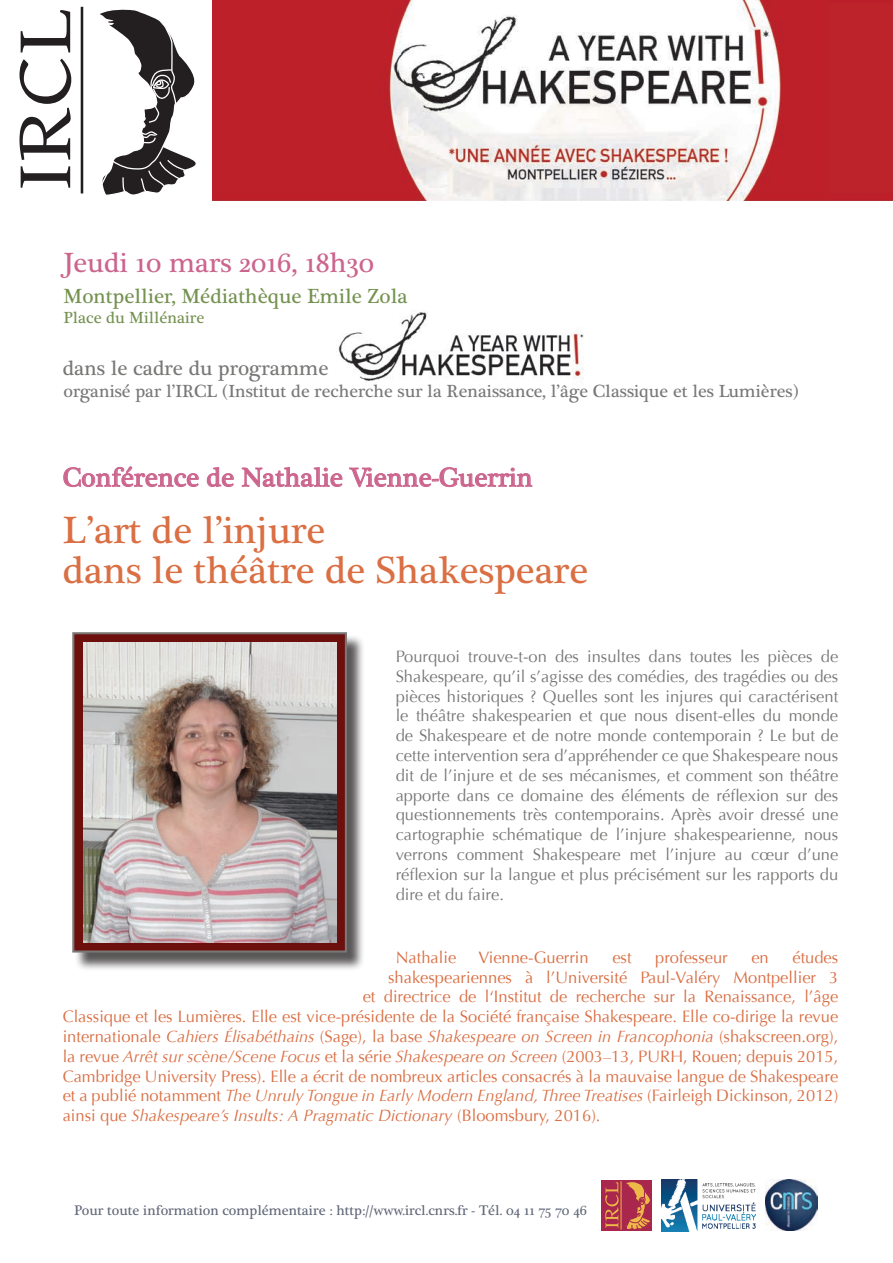
<style>
.page{position:relative;width:893px;height:1263px;background:#fff}
.page>*{position:absolute;margin:0;border:0;box-sizing:border-box;transform-origin:0 0}
.t1{font:39px/40.5px "Plantagenet Cherokee";color:#da6f44}
.t2{font:28.5px "Plantagenet Cherokee";color:#cc658d}
.t3{font:27px "Plantagenet Cherokee";color:#cc658d}
.t4{font:21px "Plantagenet Cherokee";color:#759251}
.t5{font:21px "Plantagenet Cherokee";color:#797877}
.t6{font:18px "Plantagenet Cherokee";color:#797877}
.t7{font:16.5px/19.8px "Optima";color:#797877;text-align:justify}
.t8{font:16.5px "Optima";color:#da6f44}
.t9{font:italic 16.5px "Optima";color:#da6f44}
.t10{font:16.5px "Plantagenet Cherokee";color:#759251}
.t11{font:14.25px "Plantagenet Cherokee";color:#5f6777}
.s1{font-style:normal}
.s2{font-style:italic}
</style>
<div class="page">
<img style="left:213px;top:0;width:680px;height:201px">
<div style="left:601px;top:1179px;width:51px;height:51px;background:#a9264d"></div>
<svg style="left:605px;top:1181px;width:45px;height:49px"></svg>
<hr style="left:621px;top:1181px;width:1px;height:49px;background:#edb947">
<img style="left:765px;top:1179px;width:52px;height:51px">
<img style="left:662px;top:1179px;width:94px;height:52px">
<div style="left:75px;top:634px;width:291px;height:337px;background:#231f20;opacity:.75"></div>
<div style="left:73px;top:633px;width:273px;height:318px;background:#6c0f0d"></div>
<img style="left:84px;top:643px;width:252px;height:300px">
<div style="left:72px;top:632px;width:275px;height:320px;border:2px solid #797877"></div>
<img style="left:338px;top:312px;width:246px;height:71px">
<svg style="left:63px;top:466px;width:136px;height:21px"></svg>
<svg style="left:207px;top:467px;width:27px;height:20px"></svg>
<svg style="left:242px;top:467px;width:101px;height:20px"></svg>
<svg style="left:349px;top:467px;width:184px;height:21px"></svg>
<svg style="left:19px;top:6px;width:177px;height:189px"></svg>
<hr style="left:81px;top:7px;width:2px;height:186px;background:#231f20">
<h2 class="t2" style="left:63px;top:246px;width:312px">Jeudi 10 mars 2016, 18h30</h2>
<p class="t4" style="left:63px;top:284px;width:346px">Montpellier, Médiathèque Emile Zola</p>
<p class="t10" style="left:63px;top:308px;width:143px">Place du Millénaire</p>
<p class="t5" style="left:63px;top:356px;width:267px">dans le cadre du programme</p>
<p class="t6" style="left:63px;top:380px;width:737px">organisé par l’IRCL (Institut de recherche sur la Renaissance, l’âge Classique et les Lumières)</p>
<h3 class="t3" style="left:63px;top:462px;width:471px">Conférence de Nathalie Vienne-Guerrin</h3>
<h1 class="t1" style="left:63px;top:511px;width:527px">L’art de l’injure<br>dans le théâtre de Shakespeare</h1>
<p class="t7" style="left:396px;top:647px;width:444px">Pourquoi trouve-t-on des insultes dans toutes les pièces de Shakespeare, qu’il s’agisse des comédies, des tragédies ou des pièces historiques ? Quelles sont les injures qui caractérisent le théâtre shakespearien et que nous disent-elles du monde de Shakespeare et de notre monde contemporain ? Le but de cette intervention sera d’appréhender ce que Shakespeare nous dit de l’injure et de ses mécanismes, et comment son théâtre apporte dans ce domaine des éléments de réflexion sur des questionnements très contemporains. Après avoir dressé une cartographie schématique de l’injure shakespearienne, nous verrons comment Shakespeare met l’injure au cœur d’une réflexion sur la langue et plus précisément sur les rapports du dire et du faire.</p>
<p class="t8" style="left:396px;top:947px;width:62px">Nathalie</p>
<p class="t8" style="left:478px;top:947px;width:112px">Vienne-Guerrin</p>
<p class="t8" style="left:612px;top:947px;width:21px">est</p>
<p class="t8" style="left:655px;top:947px;width:74px">professeur</p>
<p class="t8" style="left:751px;top:947px;width:19px">en</p>
<p class="t8" style="left:792px;top:947px;width:47px">études</p>
<p class="t8" style="left:388px;top:967px;width:452px">shakespeariennes à l’Université Paul-Valéry Montpellier 3</p>
<p class="t8" style="left:363px;top:987px;width:477px">et directrice de l‘Institut de recherche sur la Renaissance, l’âge</p>
<p class="t8" style="left:63px;top:1007px;width:777px">Classique et les Lumières. Elle est vice-présidente de la Société française Shakespeare. Elle co-dirige la revue</p>
<p class="t9" style="left:63px;top:1027px;width:777px"><span class="s1">internationale</span> Cahiers Élisabéthains <span class="s1">(Sage), la base</span> Shakespeare on Screen in Francophonia <span class="s1">(shakscreen.org),</span></p>
<p class="t8" style="left:63px;top:1046px;width:777px">la revue <span class="s2">Arrêt sur scène/Scene Focus</span> et la série <span class="s2">Shakespeare on Screen</span> (2003–13, PURH, Rouen; depuis 2015,</p>
<p class="t8" style="left:63px;top:1066px;width:777px">Cambridge University Press). Elle a écrit de nombreux articles consacrés à la mauvaise langue de Shakespeare</p>
<p class="t9" style="left:63px;top:1086px;width:777px"><span class="s1">et a publié notamment</span> The Unruly Tongue in Early Modern England, Three Treatises <span class="s1">(Fairleigh Dickinson, 2012)</span></p>
<p class="t9" style="left:63px;top:1106px;width:539px"><span class="s1">ainsi que</span> Shakespeare’s Insults: A Pragmatic Dictionary <span class="s1">(Bloomsbury, 2016).</span></p>
<p class="t11" style="left:74px;top:1202px;width:514px">Pour toute information complémentaire : http://www.ircl.cnrs.fr - Tél. 04 11 75 70 46</p>
</div>
